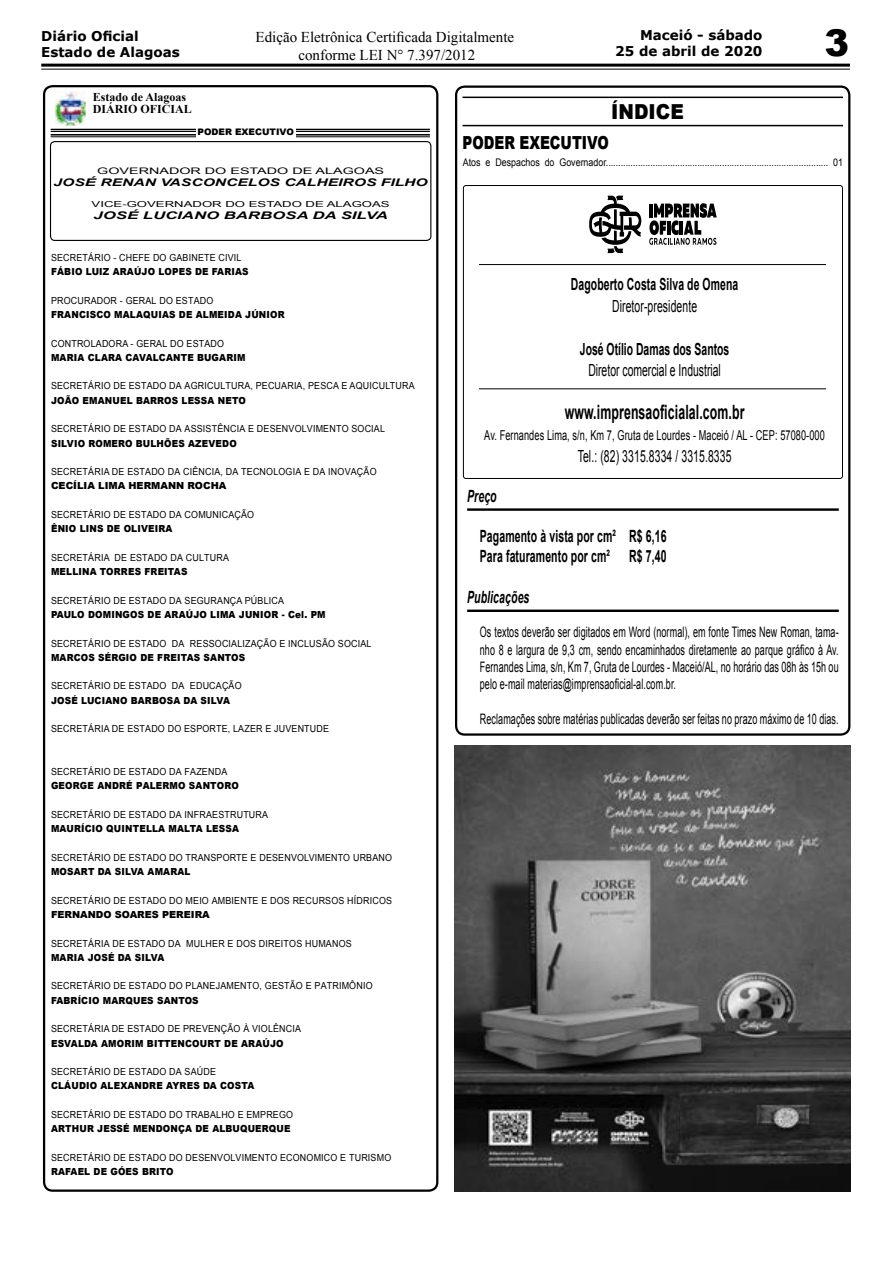
<style>
.page{position:relative;width:893px;height:1263px;background:#fff}
.page>*{position:absolute;margin:0;border:0;box-sizing:border-box;transform-origin:0 0}
.t1{font:900 36.9px "Arial";color:#000}
.t2{font:900 20.7px "Arial";color:#000;scale:.9 1}
.t3{font:700 19.8px "Arial";letter-spacing:.01em;color:#000;scale:.62 1}
.t4{font:900 18px "Arial";color:#000;scale:.76 1}
.t5{font:700 16.8px/20.2px "Arial";letter-spacing:.01em;color:#000;scale:.62 1}
.t6{font:italic 700 16.8px "Arial";letter-spacing:.01em;color:#000;scale:.62 1}
.t7{font:16.65px "Arial";letter-spacing:.01em;color:#000;scale:.62 1}
.t8{font:700 16.65px "Arial";letter-spacing:.01em;color:#000;scale:.62 1}
.t9{font:15px/18px "Times New Roman";color:#000;text-align:center}
.t10{font:14.4px/17.4px "Arial";letter-spacing:.01em;color:#000;text-align:justify;scale:.62 1}
.t11{font:13.65px "Arial";letter-spacing:.01em;color:#000;scale:.67 1}
.t12{font:700 13.5px/16.2px "Verdana";color:#000;text-align:right}
.t13{font:700 12px/12px "Times New Roman";color:#000}
.t14{font:10.5px "Arial";color:#000;scale:.85 1}
.t15{font:italic 700 10.5px "Arial";color:#000;scale:1.49 1}
.t16{font:italic 700 10.5px "Arial";color:#000;scale:1.59 1}
.t17{font:9.75px "Arial";letter-spacing:.02em;color:#000;scale:.91 1}
.t18{font:900 9.75px "Arial";letter-spacing:.02em;color:#000;scale:.91 1}
.t19{font:900 9.75px "Arial";color:#000}
.t20{font:9px "Arial";color:#000;scale:1.59 1}
.t21{font:900 9px "Arial";color:#000}
.t22{font:8.25px "Arial";color:#000;scale:1.6 1}
</style>
<div class="page">
<hr style="left:41px;top:64px;width:808px;height:3px;background:#000">
<hr style="left:41px;top:69px;width:808px;height:1px;background:#000">
<div style="left:43px;top:85px;width:395px;height:1107px;border:2px solid #000;border-radius:9px"></div>
<div style="left:50px;top:141px;width:381px;height:100px;border:1px solid #000;border-radius:4px"></div>
<hr style="left:51px;top:129px;width:379px;height:1px;background:#000">
<hr style="left:51px;top:131px;width:379px;height:1px;background:#000">
<hr style="left:51px;top:134px;width:379px;height:2px;background:#000">
<hr style="left:51px;top:137px;width:379px;height:1px;background:#000">
<img style="left:55px;top:91px;width:31px;height:35px">
<div style="left:196px;top:126px;width:100px;height:12px;background:#fff"></div>
<div style="left:455px;top:86px;width:395px;height:650px;border:2px solid #000;border-radius:9px"></div>
<hr style="left:462px;top:97px;width:381px;height:1px;background:#000">
<hr style="left:462px;top:125px;width:381px;height:1px;background:#000">
<hr style="left:467px;top:508px;width:372px;height:3px;background:#000">
<hr style="left:467px;top:609px;width:372px;height:3px;background:#000">
<div style="left:463px;top:185px;width:380px;height:294px;border:1px solid #000;border-radius:3px"></div>
<svg style="left:649px;top:203px;width:68px;height:42px"></svg>
<svg style="left:589px;top:196px;width:52px;height:57px"></svg>
<hr style="left:479px;top:264px;width:347px;height:1px;background:#000">
<hr style="left:479px;top:388px;width:347px;height:1px;background:#000">
<img style="left:454px;top:745px;width:396px;height:447px">
<h3 class="t12" style="left:41px;top:28px;width:140px;text-align:left">Diário Oficial<br>Estado de Alagoas</h3>
<h3 class="t9" style="left:256px;top:28px;width:260px">Edição Eletrônica Certificada Digitalmente conforme LEI N° 7.397/2012</h3>
<p class="t13" style="left:93px;top:90px;width:101px">Estado de Alagoas<br>DIÁRIO OFICIAL</p>
<h3 class="t12" style="left:615px;top:27px;width:149px">Maceió - sábado<br>25 de abril de 2020</h3>
<h1 class="t1" style="left:825px;top:16px;width:26px">3</h1>
<h2 class="t2" style="left:611px;top:96px;width:82px">ÍNDICE</h2>
<p class="t21" style="left:198px;top:125px;width:98px">PODER EXECUTIVO</p>
<p class="t20" style="left:97px;top:165px;width:182px">GOVERNADOR DO ESTADO DE ALAGOAS</p>
<p class="t15" style="left:54px;top:175px;width:253px">JOSÉ RENAN VASCONCELOS CALHEIROS FILHO</p>
<p class="t22" style="left:92px;top:199px;width:188px">VICE-GOVERNADOR DO ESTADO DE ALAGOAS</p>
<p class="t16" style="left:93px;top:208px;width:187px">JOSÉ LUCIANO BARBOSA DA SILVA</p>
<p class="t17" style="left:51px;top:251px;width:211px">SECRETÁRIO - CHEFE DO GABINETE CIVIL</p>
<p class="t18" style="left:51px;top:265px;width:219px">FÁBIO LUIZ ARAÚJO LOPES DE FARIAS</p>
<p class="t17" style="left:51px;top:294px;width:180px">PROCURADOR - GERAL DO ESTADO</p>
<p class="t18" style="left:51px;top:307px;width:258px">FRANCISCO MALAQUIAS DE ALMEIDA JÚNIOR</p>
<p class="t17" style="left:51px;top:337px;width:192px">CONTROLADORA - GERAL DO ESTADO</p>
<p class="t18" style="left:51px;top:350px;width:215px">MARIA CLARA CAVALCANTE BUGARIM</p>
<p class="t17" style="left:51px;top:380px;width:401px">SECRETÁRIO DE ESTADO DA AGRICULTURA, PECUARIA, PESCA E AQUICULTURA</p>
<p class="t18" style="left:51px;top:393px;width:215px">JOÃO EMANUEL BARROS LESSA NETO</p>
<p class="t17" style="left:51px;top:422px;width:368px">SECRETÁRIO DE ESTADO DA ASSISTÊNCIA E DESENVOLVIMENTO SOCIAL</p>
<p class="t18" style="left:51px;top:436px;width:206px">SILVIO ROMERO BULHÕES AZEVEDO</p>
<p class="t17" style="left:51px;top:465px;width:359px">SECRETÁRIA DE ESTADO DA CIÊNCIA, DA TECNOLOGIA E DA INOVAÇÃO</p>
<p class="t19" style="left:51px;top:479px;width:177px">CECÍLIA LIMA HERMANN ROCHA</p>
<p class="t17" style="left:51px;top:508px;width:225px">SECRETÁRIO DE ESTADO DA COMUNICAÇÃO</p>
<p class="t18" style="left:51px;top:522px;width:135px">ÊNIO LINS DE OLIVEIRA</p>
<p class="t17" style="left:51px;top:551px;width:197px">SECRETÁRIA DE ESTADO DA CULTURA</p>
<p class="t18" style="left:51px;top:565px;width:151px">MELLINA TORRES FREITAS</p>
<p class="t17" style="left:51px;top:594px;width:258px">SECRETÁRIO DE ESTADO DA SEGURANÇA PÚBLICA</p>
<p class="t18" style="left:51px;top:607px;width:303px">PAULO DOMINGOS DE ARAÚJO LIMA JUNIOR - Cel. PM</p>
<p class="t17" style="left:51px;top:637px;width:354px">SECRETÁRIO DE ESTADO DA RESSOCIALIZAÇÃO E INCLUSÃO SOCIAL</p>
<p class="t18" style="left:51px;top:650px;width:215px">MARCOS SÉRGIO DE FREITAS SANTOS</p>
<p class="t17" style="left:51px;top:680px;width:211px">SECRETÁRIO DE ESTADO DA EDUCAÇÃO</p>
<p class="t18" style="left:51px;top:693px;width:198px">JOSÉ LUCIANO BARBOSA DA SILVA</p>
<p class="t17" style="left:51px;top:722px;width:307px">SECRETÁRIA DE ESTADO DO ESPORTE, LAZER E JUVENTUDE</p>
<p class="t17" style="left:51px;top:765px;width:195px">SECRETÁRIO DE ESTADO DA FAZENDA</p>
<p class="t18" style="left:51px;top:779px;width:208px">GEORGE ANDRÉ PALERMO SANTORO</p>
<p class="t17" style="left:51px;top:808px;width:240px">SECRETÁRIO DE ESTADO DA INFRAESTRUTURA</p>
<p class="t18" style="left:51px;top:822px;width:208px">MAURÍCIO QUINTELLA MALTA LESSA</p>
<p class="t17" style="left:51px;top:851px;width:376px">SECRETÁRIO DE ESTADO DO TRANSPORTE E DESENVOLVIMENTO URBANO</p>
<p class="t18" style="left:51px;top:864px;width:155px">MOSART DA SILVA AMARAL</p>
<p class="t17" style="left:51px;top:894px;width:376px">SECRETÁRIO DE ESTADO DO MEIO AMBIENTE E DOS RECURSOS HÍDRICOS</p>
<p class="t19" style="left:51px;top:907px;width:160px">FERNANDO SOARES PEREIRA</p>
<p class="t17" style="left:51px;top:937px;width:332px">SECRETÁRIA DE ESTADO DA MULHER E DOS DIREITOS HUMANOS</p>
<p class="t18" style="left:51px;top:950px;width:126px">MARIA JOSÉ DA SILVA</p>
<p class="t17" style="left:51px;top:980px;width:355px">SECRETÁRIO DE ESTADO DO PLANEJAMENTO, GESTÃO E PATRIMÔNIO</p>
<p class="t18" style="left:51px;top:993px;width:164px">FABRÍCIO MARQUES SANTOS</p>
<p class="t17" style="left:51px;top:1022px;width:276px">SECRETÁRIA DE ESTADO DE PREVENÇÃO À VIOLÊNCIA</p>
<p class="t18" style="left:51px;top:1036px;width:257px">ESVALDA AMORIM BITTENCOURT DE ARAÚJO</p>
<p class="t17" style="left:51px;top:1065px;width:183px">SECRETÁRIO DE ESTADO DA SAÚDE</p>
<p class="t18" style="left:51px;top:1079px;width:225px">CLÁUDIO ALEXANDRE AYRES DA COSTA</p>
<p class="t17" style="left:51px;top:1108px;width:268px">SECRETÁRIO DE ESTADO DO TRABALHO E EMPREGO</p>
<p class="t18" style="left:51px;top:1122px;width:265px">ARTHUR JESSÉ MENDONÇA DE ALBUQUERQUE</p>
<p class="t17" style="left:51px;top:1151px;width:375px">SECRETÁRIO DE ESTADO DO DESENVOLVIMENTO ECONOMICO E TURISMO</p>
<p class="t18" style="left:51px;top:1164px;width:136px">RAFAEL DE GÓES BRITO</p>
<h3 class="t4" style="left:462px;top:129px;width:194px">PODER EXECUTIVO</h3>
<p class="t14" style="left:463px;top:155px;width:449px">Atos e Despachos do Governador.......................................................................................... 01</p>
<h3 class="t8" style="left:571px;top:273px;width:272px">Dagoberto Costa Silva de Omena</h3>
<h3 class="t7" style="left:612px;top:295px;width:139px">Diretor-presidente</h3>
<h3 class="t8" style="left:580px;top:338px;width:242px">José Otílio Damas dos Santos</h3>
<h3 class="t7" style="left:588px;top:359px;width:215px">Diretor comercial e Industrial</h3>
<h3 class="t3" style="left:565px;top:399px;width:292px">www.imprensaoficialal.com.br</h3>
<h3 class="t11" style="left:484px;top:427px;width:510px">Av. Fernandes Lima, s/n, Km 7, Gruta de Lourdes - Maceió / AL - CEP: 57080-000</h3>
<h3 class="t7" style="left:578px;top:445px;width:250px">Tel.: (82) 3315.8334 / 3315.8335</h3>
<h3 class="t6" style="left:467px;top:484px;width:49px">Preço</h3>
<h3 class="t5" style="left:480px;top:526px;width:303px">Pagamento à vista por cm² R$ 6,16<br>Para faturamento por cm² R$ 7,40</h3>
<h3 class="t6" style="left:467px;top:586px;width:102px">Publicações</h3>
<p class="t10" style="left:480px;top:624px;width:580px">Os textos deverão ser digitados em Word (normal), em fonte Times New Roman, tama&shy;nho 8 e largura de 9,3 cm, sendo encaminhados diretamente ao parque gráfico à Av.<br>Fernandes Lima, s/n, Km 7, Gruta de Lourdes - Maceió/AL, no horário das 08h às 15h ou pelo e-mail materias@imprensaoficial-al.com.br.</p>
<h3 class="t10" style="left:480px;top:710px;width:580px">Reclamações sobre matérias publicadas deverão ser feitas no prazo máximo de 10 dias.</h3>
</div>
